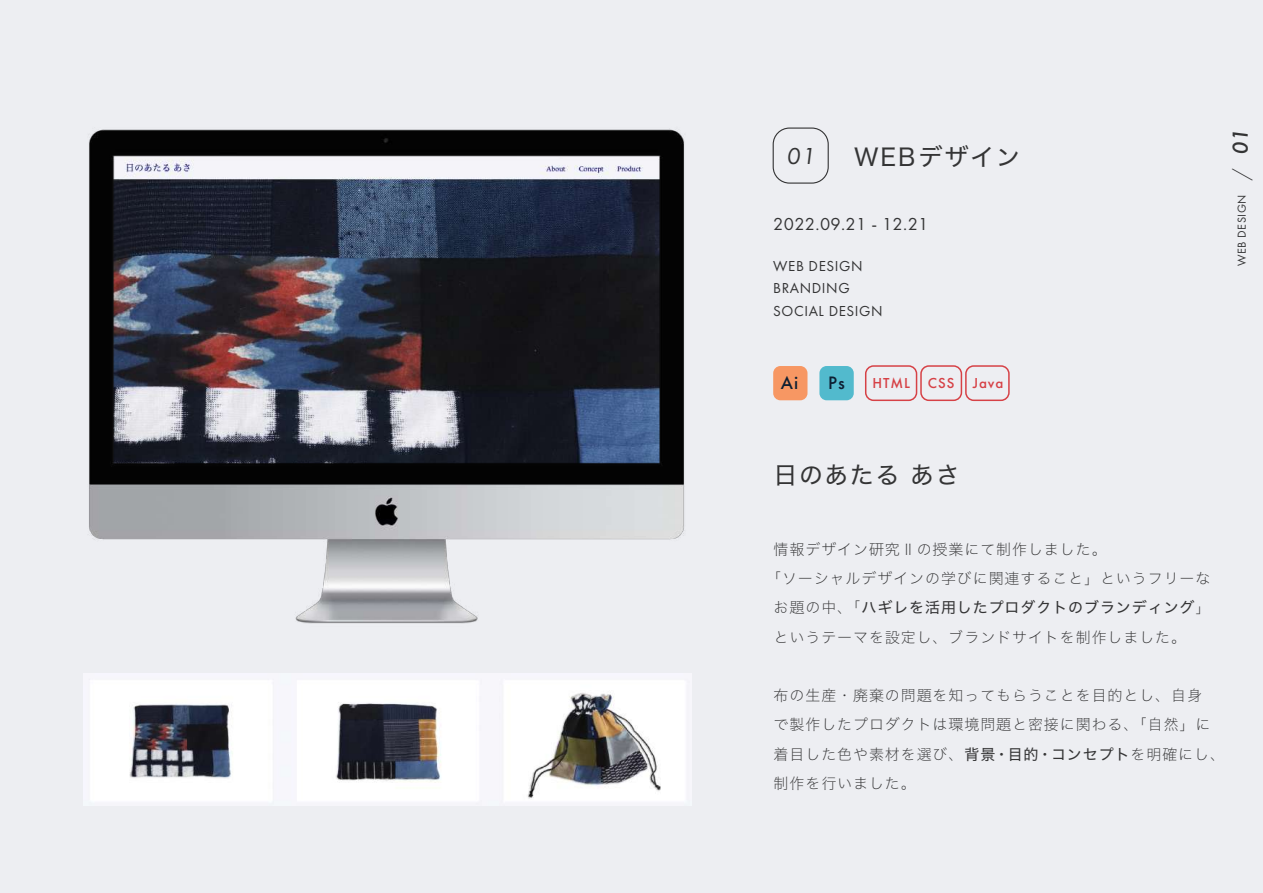
<style>
.page{position:relative;width:1263px;height:893px;background:#edeef2}
.page>*{position:absolute;margin:0;border:0;box-sizing:border-box;transform-origin:0 0}
.t1{font:24px "Hiragino Sans W4";letter-spacing:.08em;color:#343435}
.t2{font:italic 24px "Futura PT";color:#343435}
.t3{font:italic 500 22.5px "Futura PT";color:#343435}
.t4{font:300 22.5px "Futura PT";color:#343435}
.t5{font:500 18.75px "Futura PT";color:#0d1f32}
.t6{font:18px "Futura PT";letter-spacing:.02em;color:#343435}
.t7{font:15px/29.2px "Hiragino Sans W1";letter-spacing:.06em;color:#343435}
.t8{font:15px/22.5px "Futura PT";letter-spacing:.04em;color:#343435}
.t9{font:15px "Hiragino Sans W4";letter-spacing:.06em;color:#343435}
.t10{font:500 15px "Futura PT";letter-spacing:.06em;color:#d64146}
.t11{font:12px "Futura PT";letter-spacing:.04em;color:#343435}
.s1{font-family:"Hiragino Sans W1"}
.s2{font-family:"Hiragino Sans W4"}
</style>
<div class="page">
<img style="left:83px;top:127px;width:730px;height:559px">
<div style="left:773px;top:128px;width:56px;height:56px;border:1px solid #343435;border-radius:16px"></div>
<div style="left:865px;top:365px;width:52px;height:36px;border:2px solid #d64146;border-radius:8px"></div>
<div style="left:920px;top:365px;width:42px;height:36px;border:2px solid #d64146;border-radius:8px"></div>
<div style="left:965px;top:365px;width:45px;height:36px;border:2px solid #d64146;border-radius:8px"></div>
<img style="left:84px;top:673px;width:607px;height:130px">
<div style="left:773px;top:366px;width:34px;height:34px;background:#f79763;border-radius:7px"></div>
<div style="left:819px;top:366px;width:35px;height:34px;background:#52bacd;border-radius:7px"></div>
<h1 class="t2" style="left:786px;top:142px;width:30px">01</h1>
<h1 class="t1" style="left:854px;top:136px;width:168px">WEBデザイン</h1>
<p class="t6" style="left:773px;top:213px;width:157px">2022.09.21 - 12.21</p>
<p class="t8" style="left:773px;top:254px;width:111px">WEB DESIGN<br>BRANDING<br>SOCIAL DESIGN</p>
<p class="t5" style="left:781px;top:372px;width:19px">Ai</p>
<p class="t5" style="left:828px;top:372px;width:18px">Ps</p>
<p class="t10" style="left:872px;top:374px;width:133px">HTML CSS Java</p>
<h2 class="t3" style="left:1226px;top:155px;width:28px;rotate:-90deg">01</h2>
<h2 class="t4" style="left:1228px;top:181px;width:14px;rotate:-90deg">/</h2>
<p class="t11" style="left:1234px;top:266px;width:73px;rotate:-90deg">WEB DESIGN</p>
<h1 class="t1" style="left:774px;top:453px;width:188px">日のあたる あさ</h1>
<p class="t7" style="left:766px;top:533px;width:446px;text-indent:8px">情報デザイン研究Ⅱの授業にて制作しました。<br>「ソーシャルデザインの学びに関連すること」というフリーな</p>
<p class="t9" style="left:774px;top:594px;width:438px"><span class="s1">お題の中、「</span>ハギレを活用したプロダクトのブランディング<span class="s1">」</span></p>
<p class="t7" style="left:774px;top:621px;width:414px">というテーマを設定し、ブランドサイトを制作しました。</p>
<p class="t7" style="left:774px;top:680px;width:453px">布の生産・廃棄の問題を知ってもらうことを目的とし、自身<br>で製作したプロダクトは環境問題と密接に関わる、「自然」に着目した色や素材を選び、<span class="s2">背景・目的・コンセプト</span>を明確にし、制作を行いました。</p>
</div>
